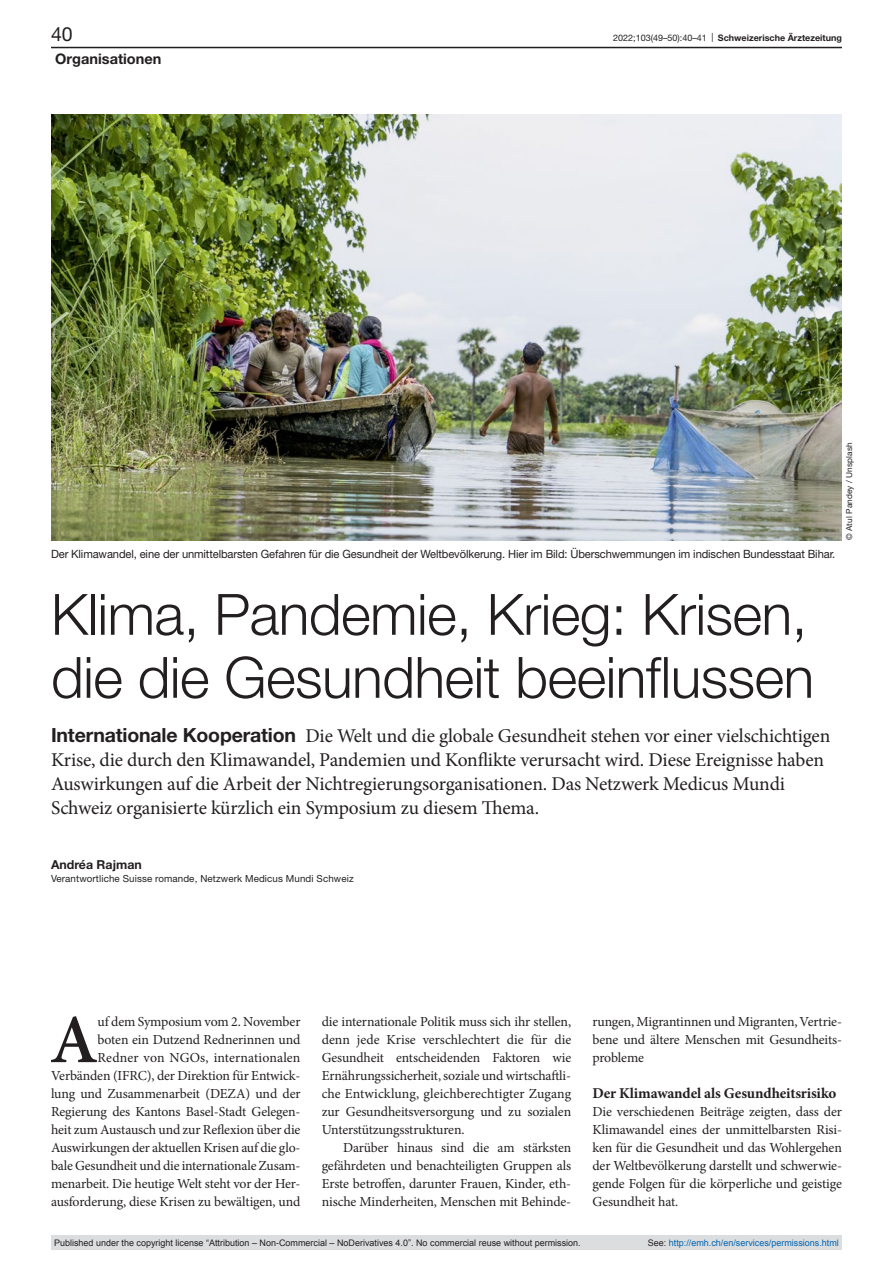
<style>
.page{position:relative;width:893px;height:1263px;background:#fff}
.page>*{position:absolute;margin:0;border:0;box-sizing:border-box;transform-origin:0 0}
.paragraph-initial{font:600 69.15px "Minion Pro";color:#231f20}
.article-title-L38{font:300 57px/63px "Helvetica Neue LT Pro";letter-spacing:-.01em;color:#231f20}
.lead{font:19.5px/24px "Minion Pro";letter-spacing:-.01em;color:#231f20}
.t1{font:19.5px "Helvetica Neue LT Pro";color:#231f20}
.head2{font:700 15px "Minion Pro";letter-spacing:-.01em;color:#231f20}
.t2{font:700 14.55px "Helvetica Neue LT Pro";color:#231f20}
.paragraph-initial-2{font:13.8px/18px "Minion Pro";letter-spacing:-.01em;color:#231f20;text-align:right}
.paragraph-indent{font:13.8px/18px "Minion Pro";letter-spacing:-.01em;color:#231f20;text-align:justify}
.paragraph{font:13.8px/18px "Minion Pro";letter-spacing:-.01em;color:#231f20;text-align:justify}
.authors{font:700 12.3px "Helvetica Neue LT Pro";color:#231f20}
.figure-caption{font:11.4px "Helvetica Neue LT Pro";letter-spacing:-.01em;color:#231f20}
.affiliations{font:9.75px "Helvetica Neue LT Pro";letter-spacing:.01em;color:#231f20}
.t3{font:9px "Arial";color:#231f20}
.t4{font:700 9px "Helvetica Neue LT Pro";color:#231f20}
.t5{font:9px "Arial";color:#0066b3}
.credits{font:8.25px "Helvetica Neue LT Pro";letter-spacing:.01em;color:#231f20}
.s1{font-weight:400}
.s2{font-family:"Helvetica Neue LT Pro";font-weight:700}
.s3{color:#231f20}
</style>
<div class="page">
<img style="left:51px;top:115px;width:791px;height:425px">
<hr style="left:51px;top:47px;width:791px;height:1px;background:#231f20">
<div style="left:51px;top:1235px;width:791px;height:15px;background:#dcdddf"></div>
<h3 class="t1" style="left:51px;top:22px;width:23px">40</h3>
<p class="t4" style="left:613px;top:32px;width:230px"><span class="s1">2022;103(49–50):40–41 |</span> Schweizerische Ärztezeitung</p>
<p class="t2" style="left:55px;top:49px;width:108px">Organisationen</p>
<p class="figure-caption" style="left:51px;top:547px;width:786px">Der Klimawandel, eine der unmittelbarsten Gefahren für die Gesundheit der Weltbevölkerung. Hier im Bild: Überschwemmungen im indischen Bundesstaat Bihar.</p>
<p class="credits" style="left:844px;top:540px;width:99px;rotate:-90deg">© Atul Pandey / Unsplash</p>
<p class="article-title-L38" style="left:51px;top:582px;width:765px">Klima, Pandemie, Krieg: Krisen, die die Gesundheit beeinflussen</p>
<p class="lead" style="left:51px;top:724px;width:781px"><span class="s2">Internationale Kooperation</span> Die Welt und die globale Gesundheit stehen vor einer vielschichtigen Krise, die durch den Klimawandel, Pandemien und Konflikte verursacht wird. Diese Ereignisse haben Auswirkungen auf die Arbeit der Nichtregierungsorganisationen. Das Netzwerk Medicus Mundi Schweiz organisierte kürzlich ein Symposium zu diesem Thema.</p>
<p class="authors" style="left:51px;top:857px;width:92px">Andréa Rajman</p>
<p class="affiliations" style="left:51px;top:873px;width:304px">Verantwortliche Suisse romande, Netzwerk Medicus Mundi Schweiz</p>
<p class="paragraph-initial" style="left:50px;top:992px;width:50px">A</p>
<p class="paragraph-initial-2" style="left:51px;top:1013px;width:251px">uf dem Symposium vom 2. November<br>boten ein Dutzend Rednerinnen und<br>Redner von NGOs, internationalen Verbänden (IFRC), der Direktion für Entwick&shy;lung und Zusammenarbeit (DEZA) und der Regierung des Kantons Basel-Stadt Gelegen&shy;heit zum Austausch und zur Reflexion über die Auswirkungen der aktuellen Krisen auf die glo&shy;bale Gesundheit und die internationale Zusam&shy;menarbeit. Die heutige Welt steht vor der Her&shy;ausforderung, diese Krisen zu bewältigen, und</p>
<p class="paragraph-initial-2" style="left:322px;top:1013px;width:251px;text-align:justify">die internationale Politik muss sich ihr stellen, denn jede Krise verschlechtert die für die Gesundheit entscheidenden Faktoren wie Ernährungssicherheit, soziale und wirtschaftli&shy;che Entwicklung, gleichberechtigter Zugang zur Gesundheitsversorgung und zu sozialen Unterstützungsstrukturen.</p>
<p class="paragraph-indent" style="left:322px;top:1139px;width:251px;text-indent:21px">Darüber hinaus sind die am stärksten gefährdeten und benachteiligten Gruppen als Erste betroffen, darunter Frauen, Kinder, eth&shy;nische Minderheiten, Menschen mit Behinde-</p>
<p class="paragraph-indent" style="left:592px;top:1013px;width:251px">rungen, Migrantinnen und Migranten, Vertrie&shy;bene und ältere Menschen mit Gesundheits&shy;probleme</p>
<p class="head2" style="left:592px;top:1083px;width:246px">Der Klimawandel als Gesundheitsrisiko</p>
<p class="paragraph" style="left:592px;top:1103px;width:251px">Die verschiedenen Beiträge zeigten, dass der Klimawandel eines der unmittelbarsten Risi&shy;ken für die Gesundheit und das Wohlergehen der Weltbevölkerung darstellt und schwerwie&shy;gende Folgen für die körperliche und geistige Gesundheit hat.</p>
<p class="t3" style="left:54px;top:1237px;width:528px">Published under the copyright license “Attribution – Non-Commercial – NoDerivatives 4.0”. No commercial reuse without permission.</p>
<p class="t5" style="left:648px;top:1237px;width:193px"><span class="s3">See:</span> http://emh.ch/en/services/permissions.html</p>
</div>
